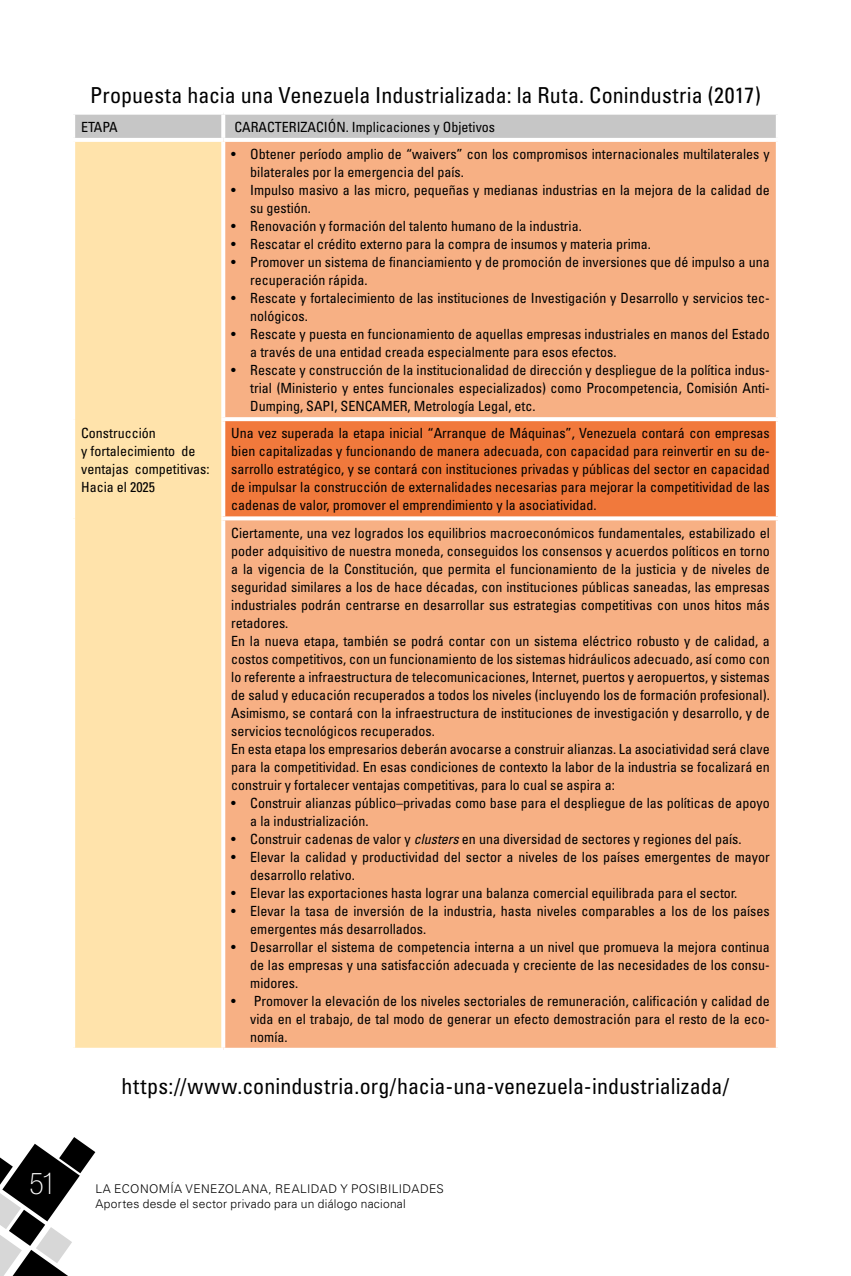
<style>
.page{position:relative;width:851px;height:1276px;background:#fff}
.page>*{position:absolute;margin:0;border:0;box-sizing:border-box;transform-origin:0 0}
.t1{font:100 condensed 30px "Helvetica Neue LT Std";color:#fff}
.t2{font:22px "Univers LT 57 Cn";letter-spacing:.005em;color:#000}
.t3{font:14px/18px "Univers LT 57 Cn";color:#000}
.t4{font:12px/14.4px "Univers LT 45 Lt";letter-spacing:.025em;color:#000}
.s1{font-family:"Univers LT 57 Cn Obl"}
</style>
<div class="page">
<svg style="left:0;top:1137px;width:95px;height:139px"></svg>
<div style="left:75px;top:115px;width:700px;height:23px;background:#c6c6c6"></div>
<div style="left:75px;top:142px;width:146px;height:905px;background:#ffe3ab"></div>
<div style="left:223px;top:140px;width:554px;height:279px;background:#f7b084"></div>
<div style="left:223px;top:419px;width:554px;height:99px;background:#f1793c"></div>
<div style="left:223px;top:518px;width:554px;height:531px;background:#f7b084"></div>
<svg style="left:73px;top:114px;width:150px;height:1px"></svg>
<svg style="left:223px;top:113px;width:555px;height:2px"></svg>
<svg style="left:221px;top:115px;width:4px;height:23px"></svg>
<svg style="left:775px;top:115px;width:1px;height:23px"></svg>
<svg style="left:223px;top:138px;width:555px;height:4px"></svg>
<svg style="left:221px;top:142px;width:4px;height:275px"></svg>
<svg style="left:775px;top:142px;width:2px;height:275px"></svg>
<svg style="left:221px;top:417px;width:557px;height:4px;background:#fefbf9"></svg>
<svg style="left:221px;top:421px;width:4px;height:95px"></svg>
<svg style="left:775px;top:421px;width:3px;height:95px"></svg>
<svg style="left:221px;top:516px;width:557px;height:4px;background:#fdf1eb"></svg>
<svg style="left:221px;top:520px;width:4px;height:527px"></svg>
<svg style="left:775px;top:520px;width:3px;height:527px;fill:#fff"></svg>
<svg style="left:73px;top:1047px;width:150px;height:1px"></svg>
<svg style="left:223px;top:1047px;width:555px;height:3px;fill:#fff"></svg>
<h1 class="t1" style="left:29px;top:1166px;width:28px">51</h1>
<h2 class="t2" style="left:90px;top:81px;width:672px">Propuesta hacia una Venezuela Industrializada: la Ruta. Conindustria (2017)</h2>
<p class="t3" style="left:81px;top:118px;width:38px">ETAPA</p>
<p class="t3" style="left:234px;top:118px;width:262px">CARACTERIZACIÓN. Implicaciones y Objetivos</p>
<p class="t3" style="left:250px;top:145px;width:521px;text-indent:-19px">• Obtener período amplio de “waivers” con los compromisos internacionales multilaterales y bilaterales por la emergencia del país.</p>
<p class="t3" style="left:250px;top:181px;width:521px;text-indent:-19px">• Impulso masivo a las micro, pequeñas y medianas industrias en la mejora de la calidad de su gestión.</p>
<p class="t3" style="left:231px;top:217px;width:352px">• Renovación y formación del talento humano de la industria.</p>
<p class="t3" style="left:231px;top:235px;width:421px">• Rescatar el crédito externo para la compra de insumos y materia prima.</p>
<p class="t3" style="left:250px;top:253px;width:521px;text-indent:-19px">• Promover un sistema de financiamiento y de promoción de inversiones que dé impulso a una recuperación rápida.</p>
<p class="t3" style="left:250px;top:289px;width:521px;text-indent:-19px">• Rescate y fortalecimiento de las instituciones de Investigación y Desarrollo y servicios tec&shy;nológicos.</p>
<p class="t3" style="left:250px;top:325px;width:521px;text-indent:-19px">• Rescate y puesta en funcionamiento de aquellas empresas industriales en manos del Estado a través de una entidad creada especialmente para esos efectos.</p>
<p class="t3" style="left:250px;top:361px;width:521px;text-align:justify;text-indent:-19px">• Rescate y construcción de la institucionalidad de dirección y despliegue de la política indus&shy;trial (Ministerio y entes funcionales especializados) como Procompetencia, Comisión Anti-Dumping, SAPI, SENCAMER, Metrología Legal, etc.</p>
<p class="t3" style="left:81px;top:424px;width:130px">Construcción<br>y fortalecimiento de ventajas competitivas:<br>Hacia el 2025</p>
<p class="t3" style="left:231px;top:424px;width:540px;text-align:justify">Una vez superada la etapa inicial “Arranque de Máquinas”, Venezuela contará con empresas bien capitalizadas y funcionando de manera adecuada, con capacidad para reinvertir en su de&shy;sarrollo estratégico, y se contará con instituciones privadas y públicas del sector en capacidad de impulsar la construcción de externalidades necesarias para mejorar la competitividad de las cadenas de valor, promover el emprendimiento y la asociatividad.</p>
<p class="t3" style="left:231px;top:523px;width:540px">Ciertamente, una vez logrados los equilibrios macroeconómicos fundamentales, estabilizado el poder adquisitivo de nuestra moneda, conseguidos los consensos y acuerdos políticos en torno a la vigencia de la Constitución, que permita el funcionamiento de la justicia y de niveles de seguridad similares a los de hace décadas, con instituciones públicas saneadas, las empresas industriales podrán centrarse en desarrollar sus estrategias competitivas con unos hitos más retadores.<br>En la nueva etapa, también se podrá contar con un sistema eléctrico robusto y de calidad, a costos competitivos, con un funcionamiento de los sistemas hidráulicos adecuado, así como con lo referente a infraestructura de telecomunicaciones, Internet, puertos y aeropuertos, y sistemas de salud y educación recuperados a todos los niveles (incluyendo los de formación profesional).<br>Asimismo, se contará con la infraestructura de instituciones de investigación y desarrollo, y de servicios tecnológicos recuperados.<br>En esta etapa los empresarios deberán avocarse a construir alianzas. La asociatividad será clave para la competitividad. En esas condiciones de contexto la labor de la industria se focalizará en construir y fortalecer ventajas competitivas, para lo cual se aspira a:</p>
<p class="t3" style="left:250px;top:793px;width:521px;text-indent:-19px">• Construir alianzas público–privadas como base para el despliegue de las políticas de apoyo a la industrialización.</p>
<p class="t3" style="left:231px;top:829px;width:511px">• Construir cadenas de valor y <span class="s1">clusters</span> en una diversidad de sectores y regiones del país.</p>
<p class="t3" style="left:250px;top:847px;width:521px;text-indent:-19px">• Elevar la calidad y productividad del sector a niveles de los países emergentes de mayor desarrollo relativo.</p>
<p class="t3" style="left:231px;top:883px;width:507px">• Elevar las exportaciones hasta lograr una balanza comercial equilibrada para el sector.</p>
<p class="t3" style="left:250px;top:901px;width:521px;text-indent:-19px">• Elevar la tasa de inversión de la industria, hasta niveles comparables a los de los países emergentes más desarrollados.</p>
<p class="t3" style="left:250px;top:937px;width:521px;text-align:justify;text-indent:-19px">• Desarrollar el sistema de competencia interna a un nivel que promueva la mejora continua de las empresas y una satisfacción adecuada y creciente de las necesidades de los consu&shy;midores.</p>
<p class="t3" style="left:250px;top:991px;width:521px;text-align:justify;text-indent:-19px">• Promover la elevación de los niveles sectoriales de remuneración, calificación y calidad de vida en el trabajo, de tal modo de generar un efecto demostración para el resto de la eco&shy;nomía.</p>
<h2 class="t2" style="left:122px;top:1072px;width:609px">https://www.conindustria.org/hacia-una-venezuela-industrializada/</h2>
<p class="t4" style="left:95px;top:1182px;width:350px">LA ECONOMÍA VENEZOLANA, REALIDAD Y POSIBILIDADES<br>Aportes desde el sector privado para un diálogo nacional</p>
</div>
